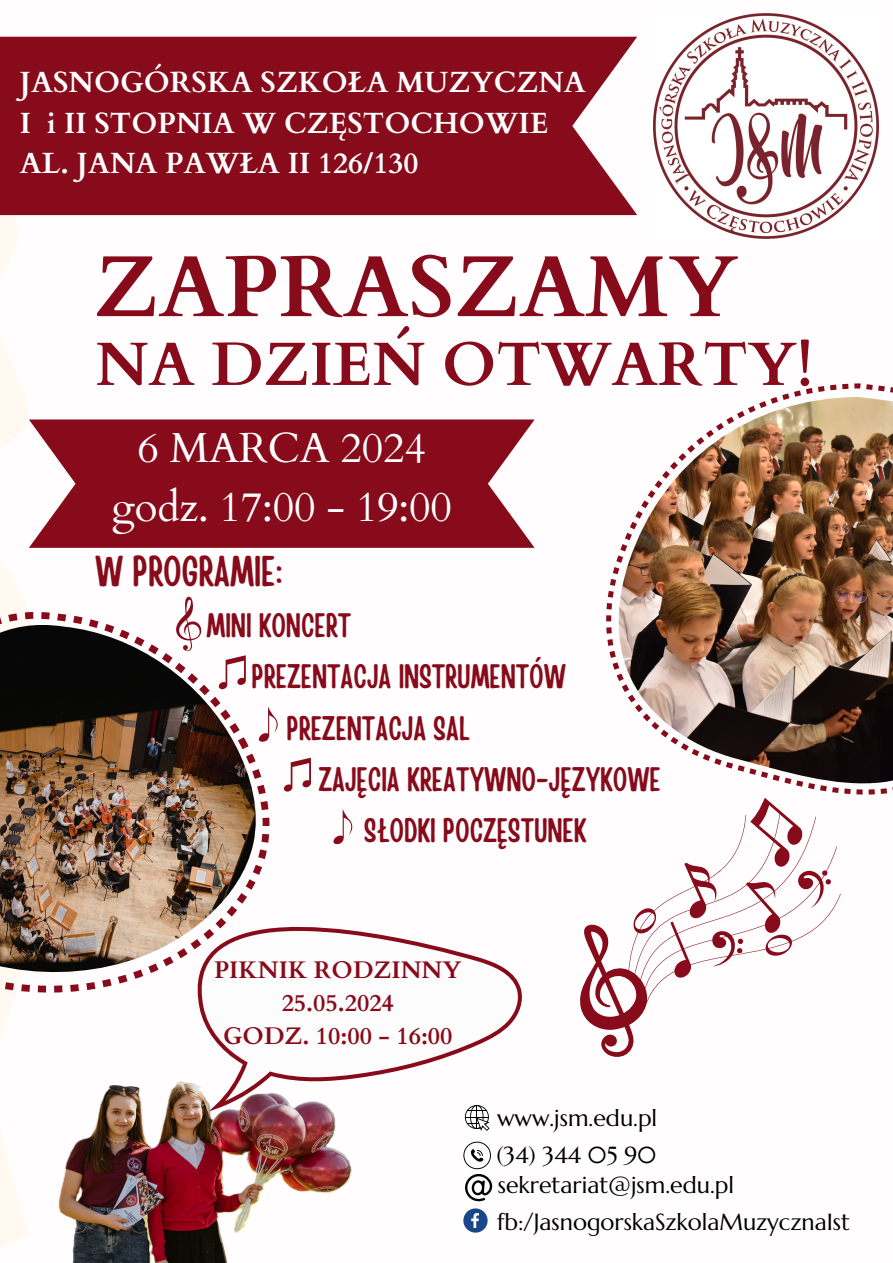
<style>
.page{position:relative;width:893px;height:1263px;background:#fff}
.page>*{position:absolute;margin:0;border:0;box-sizing:border-box;transform-origin:0 0}
.t1{font:700 86.7px "Cardo";color:#870b1b}
.t2{font:700 61.28px "Cardo";color:#870b1b}
.t3{font:42.75px "Handy Casual Condensed";letter-spacing:-.005em;color:#870b1b}
.t4{font:42px/58.5px "Cardo";letter-spacing:-.005em;color:#fff;text-align:center}
.t5{font:33.75px "Handy Casual Condensed";letter-spacing:-.005em;color:#870b1b}
.t6{font:700 29.25px/40.5px "Cardo";color:#fff}
.t7{font:700 24px "Cardo";color:#870b1b}
.t8{font:23.25px "Marcellus";color:#000}
</style>
<div class="page">
<svg style="left:56px;top:419px;width:478px;height:129px;background:#8e1928"></svg>
<svg style="left:465px;top:1111px;width:24px;height:20px"></svg>
<svg style="left:463px;top:1141px;width:30px;height:60px"></svg>
<svg style="left:0;top:36px;width:56px;height:576px"></svg>
<svg style="left:269px;top:926px;width:253px;height:185px"></svg>
<img style="left:0;top:982px;width:409px;height:281px">
<svg style="left:0;top:612px;width:269px;height:380px"></svg>
<img style="left:0;top:625px;width:260px;height:347px">
<svg style="left:606px;top:383px;width:287px;height:411px"></svg>
<img style="left:614px;top:397px;width:279px;height:386px">
<svg style="left:176px;top:596px;width:25px;height:55px"></svg>
<svg style="left:219px;top:655px;width:27px;height:34px"></svg>
<svg style="left:257px;top:706px;width:21px;height:37px"></svg>
<svg style="left:284px;top:758px;width:27px;height:33px"></svg>
<svg style="left:333px;top:809px;width:20px;height:36px"></svg>
<svg style="left:580px;top:798px;width:260px;height:259px"></svg>
<svg style="left:463px;top:1208px;width:24px;height:24px"></svg>
<div style="left:0;top:37px;width:637px;height:178px;background:#870b1b"></div>
<img style="left:654px;top:13px;width:225px;height:226px">
<p class="t6" style="left:20px;top:63px;width:567px">JASNOGÓRSKA SZKOŁA MUZYCZNA<br>I i II STOPNIA W CZĘSTOCHOWIE<br>AL. JANA PAWŁA II 126/130</p>
<h2 class="t1" style="left:94px;top:230px;width:646px">ZAPRASZAMY</h2>
<p class="t2" style="left:95px;top:324px;width:719px">NA DZIEŃ OTWARTY!</p>
<h5 class="t4" style="left:112px;top:420px;width:342px">6 MARCA 2024 godz. 17:00 - 19:00</h5>
<p class="t3" style="left:95px;top:544px;width:188px">W PROGRAMIE:</p>
<p class="t5" style="left:206px;top:603px;width:146px">MINI KONCERT</p>
<p class="t5" style="left:252px;top:655px;width:316px">PREZENTACJA INSTRUMENTÓW</p>
<p class="t5" style="left:286px;top:706px;width:185px">PREZENTACJA SAL</p>
<p class="t5" style="left:318px;top:757px;width:344px">ZAJĘCIA KREATYWNO-JĘZYKOWE</p>
<p class="t5" style="left:364px;top:808px;width:224px">SŁODKI POCZĘSTUNEK</p>
<p class="t7" style="left:214px;top:954px;width:249px">PIKNIK RODZINNY</p>
<p class="t7" style="left:282px;top:987px;width:114px">25.05.2024</p>
<h5 class="t7" style="left:223px;top:1020px;width:231px">GODZ. 10:00 - 16:00</h5>
<p class="t8" style="left:497px;top:1103px;width:161px">www.jsm.edu.pl</p>
<h6 class="t8" style="left:496px;top:1140px;width:161px">(34) 344 05 90</h6>
<h1 class="t8" style="left:498px;top:1170px;width:238px">sekretariat@jsm.edu.pl</h1>
<h5 class="t8" style="left:497px;top:1207px;width:354px">fb:/JasnogorskaSzkolaMuzycznaIst</h5>
</div>
